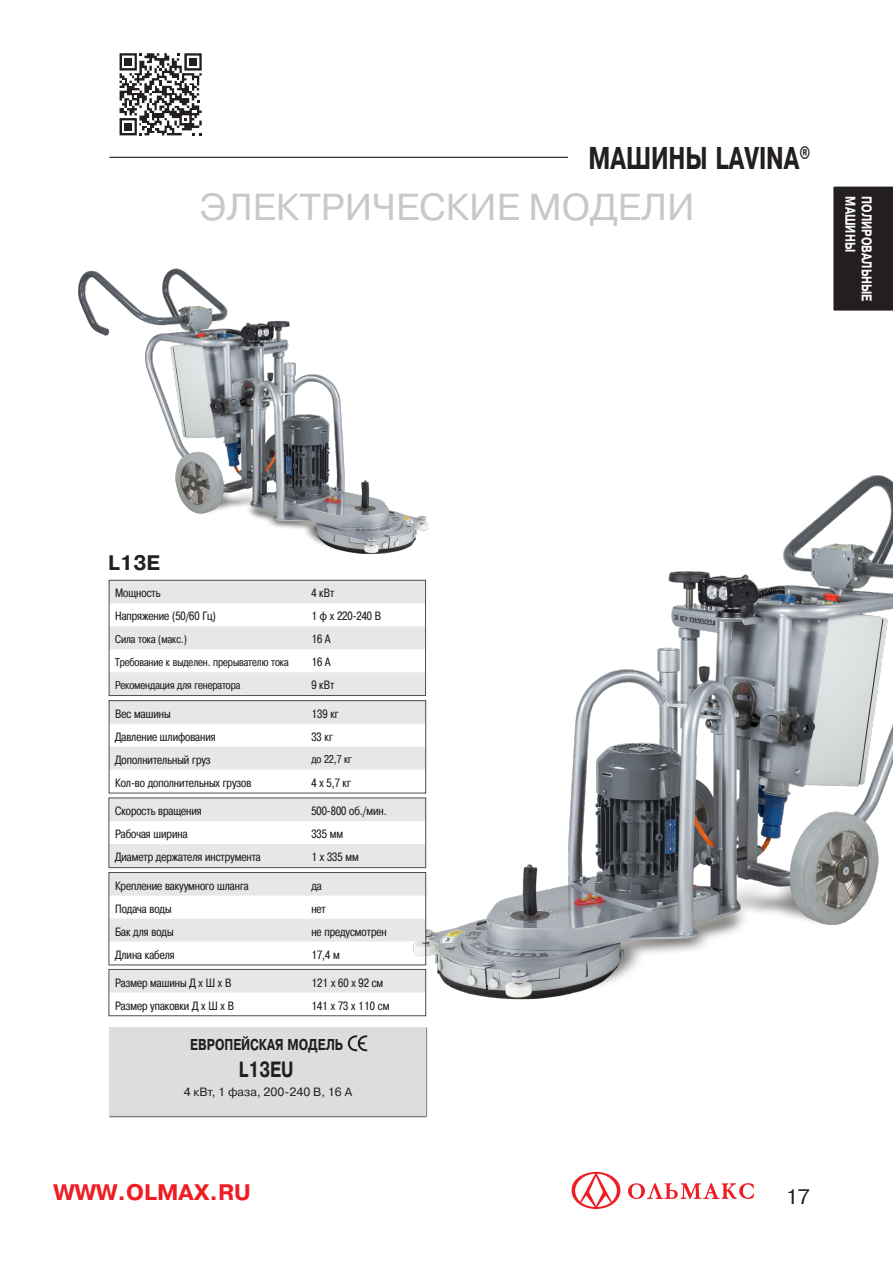
<style>
.page{position:relative;width:893px;height:1263px;background:#fff}
.page>*{position:absolute;margin:0;border:0;box-sizing:border-box;transform-origin:0 0}
.t1{font:37.5px "Pragmatica C";color:#c7c8ca}
.t2{font:700 condensed 30px "Pragmatica";color:#231f20}
.t3{font:700 22.5px "Pragmatica C";color:#ee1d23}
.t4{font:700 condensed 21px "Pragmatica";color:#231f20}
.t5{font:700 21px "Pragmatica C";color:#231f20}
.t6{font:21px "Pragmatica C";color:#231f20}
.t7{font:700 condensed 15px "Pragmatica";color:#231f20}
.t8{font:700 condensed 13.5px "Pragmatica";color:#fff}
.t9{font:12px "Pragmatica Cond C";color:#231f20}
.t10{font:12px "Pragmatica C";color:#231f20}
.t11{font:11.25px "Pragmatica Cond C";color:#231f20}
</style>
<div class="page">
<svg style="left:571px;top:1172px;width:183px;height:37px"></svg>
<hr style="left:110px;top:157px;width:458px;height:1px;background:#080302">
<div style="left:833px;top:186px;width:60px;height:125px;background:#231f20"></div>
<img style="left:328px;top:475px;width:565px;height:542px">
<div style="left:111px;top:971px;width:313px;height:21px;background:#e6e7e9"></div>
<div style="left:109px;top:969px;width:317px;height:47px;border:1px solid #4b4c4d"></div>
<svg style="left:111px;top:582px;width:313px;height:112px"></svg>
<div style="left:109px;top:580px;width:317px;height:116px;border:1px solid #4b4c4d"></div>
<svg style="left:111px;top:702px;width:313px;height:68px"></svg>
<div style="left:109px;top:700px;width:317px;height:93px;border:1px solid #4b4c4d"></div>
<svg style="left:111px;top:800px;width:313px;height:66px"></svg>
<div style="left:109px;top:798px;width:317px;height:70px;border:1px solid #4b4c4d"></div>
<svg style="left:111px;top:874px;width:313px;height:67px"></svg>
<div style="left:109px;top:872px;width:317px;height:93px;border:1px solid #4b4c4d"></div>
<div style="left:109px;top:1027px;width:318px;height:90px;background:#dcdddf"></div>
<img style="left:348px;top:1035px;width:20px;height:17px">
<img style="left:78px;top:268px;width:363px;height:294px">
<svg style="left:119px;top:53px;width:83px;height:83px"></svg>
<div style="left:125px;top:58px;width:7px;height:8px;background:#231f20"></div>
<div style="left:189px;top:58px;width:8px;height:8px;background:#231f20"></div>
<div style="left:125px;top:123px;width:7px;height:7px;background:#231f20"></div>
<h2 class="t2" style="left:588px;top:141px;width:223px">МАШИНЫ LAVINA<sup>®</sup></h2>
<p class="t1" style="left:200px;top:186px;width:496px">ЭЛЕКТРИЧЕСКИЕ МОДЕЛИ</p>
<p class="t8" style="left:858px;top:196px;width:57px;rotate:90deg">МАШИНЫ</p>
<p class="t8" style="left:874px;top:196px;width:106px;rotate:90deg">ПОЛИРОВАЛЬНЫЕ</p>
<p class="t5" style="left:108px;top:551px;width:53px">L13E</p>
<p class="t9" style="left:115px;top:586px;width:47px">Мощность</p>
<p class="t9" style="left:311px;top:586px;width:24px">4 кВт</p>
<p class="t9" style="left:115px;top:609px;width:102px">Напряжение (50/60 Гц)</p>
<p class="t9" style="left:311px;top:609px;width:71px">1 ф x 220-240 В</p>
<p class="t11" style="left:115px;top:632px;width:73px">Сила тока (макс.)</p>
<p class="t9" style="left:311px;top:632px;width:21px">16 А</p>
<p class="t11" style="left:115px;top:655px;width:175px">Требование к выделен. прерывателю тока</p>
<p class="t9" style="left:311px;top:655px;width:21px">16 А</p>
<p class="t11" style="left:115px;top:678px;width:127px">Рекомендация для генератора</p>
<p class="t9" style="left:311px;top:678px;width:24px">9 кВт</p>
<p class="t9" style="left:115px;top:707px;width:57px">Вес машины</p>
<p class="t9" style="left:311px;top:707px;width:29px">139 кг</p>
<p class="t9" style="left:115px;top:730px;width:102px">Давление шлифования</p>
<p class="t9" style="left:311px;top:730px;width:23px">33 кг</p>
<p class="t9" style="left:115px;top:753px;width:97px">Дополнительный груз</p>
<p class="t11" style="left:311px;top:753px;width:42px">до 22,7 кг</p>
<p class="t9" style="left:115px;top:776px;width:137px">Кол-во дополнительных грузов</p>
<p class="t9" style="left:311px;top:776px;width:41px">4 x 5,7 кг</p>
<p class="t9" style="left:115px;top:804px;width:88px">Скорость вращения</p>
<p class="t9" style="left:311px;top:804px;width:77px">500-800 об./мин.</p>
<p class="t9" style="left:115px;top:827px;width:74px">Рабочая ширина</p>
<p class="t9" style="left:311px;top:827px;width:33px">335 мм</p>
<p class="t9" style="left:115px;top:850px;width:147px">Диаметр держателя инструмента</p>
<p class="t9" style="left:311px;top:850px;width:49px">1 х 335 мм</p>
<p class="t9" style="left:115px;top:879px;width:135px">Крепление вакуумного шланга</p>
<p class="t9" style="left:311px;top:879px;width:12px">да</p>
<p class="t9" style="left:115px;top:902px;width:58px">Подача воды</p>
<p class="t9" style="left:311px;top:902px;width:16px">нет</p>
<p class="t9" style="left:115px;top:924px;width:60px">Бак для воды</p>
<p class="t9" style="left:311px;top:924px;width:77px">не предусмотрен</p>
<p class="t9" style="left:115px;top:947px;width:61px">Длина кабеля</p>
<p class="t9" style="left:311px;top:947px;width:30px">17,4 м</p>
<p class="t9" style="left:115px;top:976px;width:118px">Размер машины Д х Ш х В</p>
<p class="t9" style="left:311px;top:976px;width:73px">121 x 60 x 92 см</p>
<p class="t9" style="left:115px;top:998px;width:120px">Размер упаковки Д х Ш х В</p>
<p class="t9" style="left:311px;top:998px;width:80px">141 x 73 x 110 см</p>
<p class="t7" style="left:190px;top:1036px;width:154px">ЕВРОПЕЙСКАЯ МОДЕЛЬ</p>
<p class="t4" style="left:239px;top:1057px;width:56px">L13EU</p>
<p class="t10" style="left:184px;top:1085px;width:170px">4 кВт, 1 фаза, 200-240 В, 16 А</p>
<h3 class="t3" style="left:53px;top:1179px;width:199px">WWW.OLMAX.RU</h3>
<h3 class="t6" style="left:786px;top:1185px;width:26px">17</h3>
</div>
